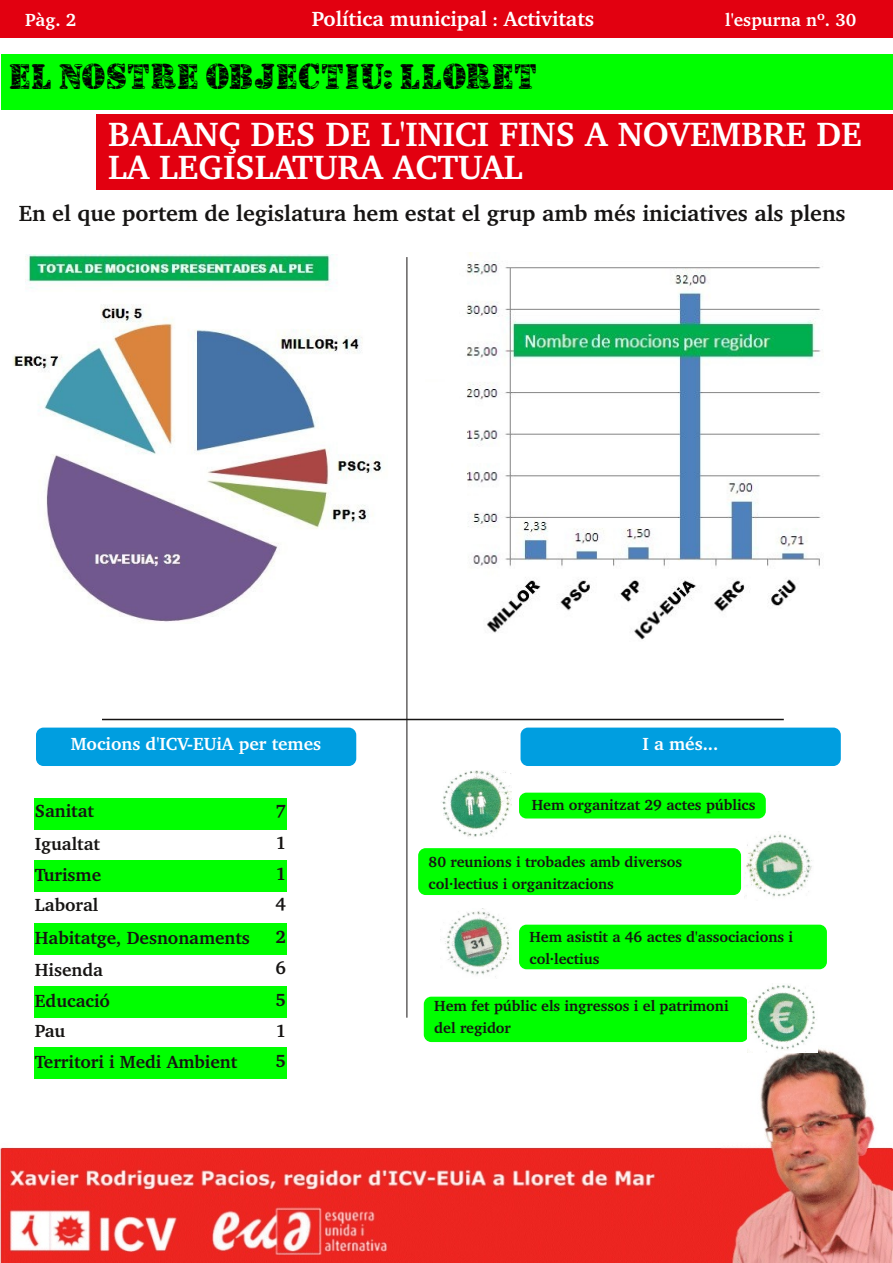
<style>
.page{position:relative;width:893px;height:1263px;background:#fff}
.page>*{position:absolute;margin:0;border:0;box-sizing:border-box;transform-origin:0 0}
.t1{font:700 34.5px/33px "Charter BT";color:#fff}
.t2{font:31.5px "Camouflage Jungle";letter-spacing:.08em;color:#000}
.t3{font:700 22.5px "Charter BT";color:#161413}
.t4{font:700 21px "Charter BT";color:#fff}
.t5{font:700 18px "Charter BT";color:#161413}
.t6{font:700 18px "Charter BT";color:#fff}
.t7{font:700 15px/22.5px "Charter BT";color:#161413}
.s1{font-size:18px}
</style>
<div class="page">
<div style="left:0;top:1px;width:892px;height:37px;background:#e20010"></div>
<img style="left:0;top:1047px;width:893px;height:216px">
<div style="left:2px;top:55px;width:891px;height:55px;background:#0f0"></div>
<div style="left:96px;top:114px;width:797px;height:76px;background:#e20010"></div>
<img style="left:13px;top:254px;width:394px;height:370px">
<img style="left:466px;top:252px;width:357px;height:388px">
<div style="left:35px;top:798px;width:219px;height:31px;background:#0f0"></div>
<div style="left:254px;top:798px;width:33px;height:31px;background:#0f0"></div>
<div style="left:254px;top:1047px;width:33px;height:32px;background:#0f0"></div>
<div style="left:35px;top:861px;width:219px;height:31px;background:#0f0"></div>
<div style="left:254px;top:861px;width:33px;height:31px;background:#0f0"></div>
<div style="left:35px;top:923px;width:219px;height:32px;background:#0f0"></div>
<div style="left:254px;top:923px;width:33px;height:32px;background:#0f0"></div>
<div style="left:35px;top:986px;width:219px;height:31px;background:#0f0"></div>
<div style="left:254px;top:986px;width:33px;height:31px;background:#0f0"></div>
<div style="left:35px;top:1047px;width:219px;height:32px;background:#0f0"></div>
<img style="left:441px;top:770px;width:71px;height:67px">
<div style="left:519px;top:793px;width:247px;height:25px;background:#0f0;border-radius:8px"></div>
<div style="left:418px;top:848px;width:323px;height:47px;background:#0f0;border-radius:8px"></div>
<img style="left:745px;top:834px;width:67px;height:63px">
<div style="left:424px;top:997px;width:324px;height:45px;background:#0f0;border-radius:8px"></div>
<img style="left:747px;top:985px;width:71px;height:68px">
<hr style="left:407px;top:257px;width:1px;height:761px;background:#161413">
<hr style="left:102px;top:719px;width:682px;height:1px;background:#161413">
<img style="left:444px;top:908px;width:66px;height:69px">
<div style="left:519px;top:925px;width:308px;height:44px;background:#0f0;border-radius:8px"></div>
<div style="left:36px;top:728px;width:320px;height:38px;background:#009ee0;border-radius:8px"></div>
<div style="left:520px;top:728px;width:321px;height:38px;background:#009ee0;border-radius:8px"></div>
<p class="t6" style="left:25px;top:12px;width:53px">Pàg. 2</p>
<h3 class="t4" style="left:312px;top:10px;width:284px">Política municipal <span class="s1">:</span> Activitats</h3>
<p class="t6" style="left:725px;top:12px;width:133px">l'espurna nº. 30</p>
<h2 class="t2" style="left:10px;top:60px;width:527px">EL NOSTRE OBJECTIU: LLORET</h2>
<h1 class="t1" style="left:108px;top:121px;width:755px">BALANÇ DES DE L'INICI FINS A NOVEMBRE DE<br>LA LEGISLATURA ACTUAL</h1>
<h3 class="t3" style="left:19px;top:204px;width:828px">En el que portem de legislatura hem estat el grup amb més iniciatives als plens</h3>
<p class="t6" style="left:71px;top:736px;width:252px">Mocions d'ICV-EUiA per temes</p>
<p class="t6" style="left:643px;top:737px;width:77px">I a més...</p>
<p class="t5" style="left:35px;top:804px;width:61px">Sanitat</p>
<p class="t5" style="left:275px;top:804px;width:12px">7</p>
<p class="t5" style="left:35px;top:837px;width:67px">Igualtat</p>
<p class="t5" style="left:275px;top:836px;width:12px">1</p>
<p class="t5" style="left:35px;top:868px;width:68px">Turisme</p>
<p class="t5" style="left:275px;top:867px;width:12px">1</p>
<p class="t5" style="left:35px;top:898px;width:65px">Laboral</p>
<p class="t5" style="left:275px;top:897px;width:12px">4</p>
<p class="t5" style="left:35px;top:931px;width:217px">Habitatge, Desnonaments</p>
<p class="t5" style="left:275px;top:930px;width:12px">2</p>
<p class="t5" style="left:35px;top:962px;width:70px">Hisenda</p>
<p class="t5" style="left:275px;top:960px;width:12px">6</p>
<p class="t5" style="left:35px;top:994px;width:77px">Educació</p>
<p class="t5" style="left:275px;top:992px;width:12px">5</p>
<p class="t5" style="left:35px;top:1024px;width:32px">Pau</p>
<p class="t5" style="left:275px;top:1024px;width:12px">1</p>
<p class="t5" style="left:35px;top:1055px;width:204px">Territori i Medi Ambient</p>
<p class="t5" style="left:275px;top:1054px;width:12px">5</p>
<p class="t7" style="left:532px;top:795px;width:225px">Hem organitzat 29 actes públics</p>
<p class="t7" style="left:429px;top:851px;width:255px">80 reunions i trobades amb diversos col∙lectius i organitzacions</p>
<p class="t7" style="left:530px;top:926px;width:265px">Hem asistit a 46 actes d'associacions i col∙lectius</p>
<p class="t7" style="left:434px;top:996px;width:296px">Hem fet públic els ingressos i el patrimoni del regidor</p>
</div>
